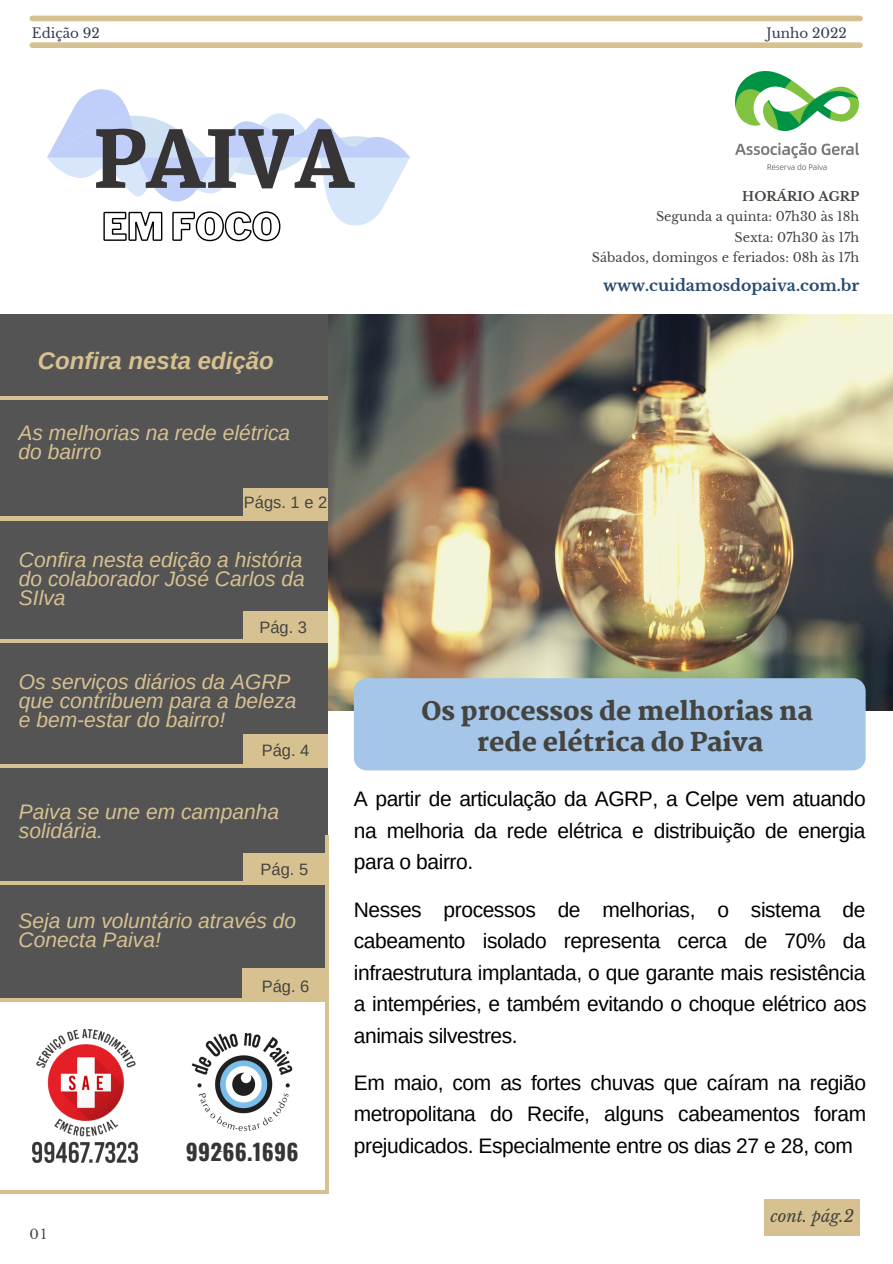
<style>
.page{position:relative;width:893px;height:1264px;background:#fff}
.page>*{position:absolute;margin:0;border:0;box-sizing:border-box;transform-origin:0 0}
.t1{font:800 77.4px "Martel";color:#373435}
.t2{font:800 25.5px/30.3px "Martel";color:#444440;text-align:center}
.t3{font:italic 700 24px "Arimo";color:#d7c190}
.t4{font:700 22.5px "Oswald";letter-spacing:.01em;color:#373435}
.t5{font:21px/31.5px "Arimo";letter-spacing:-.02em;color:#000;text-align:justify}
.t6{font:italic 21px/19px "Arimo";color:#d7c190}
.t7{font:16.5px "Arimo";color:#444440}
.t8{font:italic 16.5px "Libre Baskerville";color:#444440}
.t9{font:700 15.75px "Libre Baskerville";color:#264a70}
.t10{font:13.5px "Libre Baskerville";color:#353c54}
.t11{font:13.2px "Libre Baskerville";color:#444440}
.t12{font:12.75px/20.1px "Libre Baskerville";color:#444440;text-align:right}
.t13{font:700 12.75px "Libre Baskerville";color:#444440}
</style>
<div class="page">
<img style="left:328px;top:315px;width:564px;height:395px">
<div style="left:0;top:315px;width:328px;height:686px;background:#545454"></div>
<hr style="left:0;top:639px;width:328px;height:3px;background:#d7c190">
<hr style="left:0;top:764px;width:328px;height:3px;background:#d7c190">
<hr style="left:0;top:998px;width:328px;height:3px;background:#d7c190">
<hr style="left:0;top:396px;width:328px;height:4px;background:#d7c190">
<hr style="left:0;top:516px;width:328px;height:4px;background:#d7c190">
<hr style="left:0;top:881px;width:328px;height:3px;background:#d7c190">
<img style="left:32px;top:1029px;width:106px;height:133px">
<img style="left:191px;top:1033px;width:102px;height:99px">
<svg style="left:0;top:1190px;width:325px;height:3px"></svg>
<hr style="left:325px;top:834px;width:3px;height:359px;background:#d7c190">
<div style="left:763px;top:1199px;width:96px;height:36px;background:#d7c190"></div>
<div style="left:32px;top:16px;width:828px;height:5px;background:#d7c190"></div>
<div style="left:32px;top:42px;width:828px;height:6px;background:#d7c190"></div>
<div style="left:243px;top:488px;width:85px;height:32px;background:#d7c190"></div>
<div style="left:243px;top:611px;width:85px;height:31px;background:#d7c190"></div>
<div style="left:243px;top:734px;width:85px;height:31px;background:#d7c190"></div>
<div style="left:243px;top:853px;width:85px;height:31px;background:#d7c190"></div>
<div style="left:242px;top:968px;width:86px;height:32px;background:#d7c190"></div>
<div style="left:354px;top:678px;width:511px;height:92px;background:#a5c6e8;border-radius:13px"></div>
<svg style="left:47px;top:89px;width:363px;height:153px"></svg>
<img style="left:735px;top:71px;width:123px;height:98px">
<p class="t10" style="left:32px;top:25px;width:69px">Edição 92</p>
<p class="t10" style="left:766px;top:25px;width:82px">Junho 2022</p>
<h1 class="t1" style="left:94px;top:116px;width:262px">PAIVA</h1>
<p class="t3" style="left:38px;top:347px;width:237px">Confira nesta edição</p>
<p class="t6" style="left:19px;top:423px;width:273px">As melhorias na rede elétrica do bairro</p>
<p class="t7" style="left:244px;top:493px;width:85px">Págs. 1 e 2</p>
<p class="t6" style="left:19px;top:549px;width:287px;text-align:justify">Confira nesta edição a história do colaborador José Carlos da SIlva</p>
<p class="t7" style="left:259px;top:617px;width:49px">Pág. 3</p>
<p class="t6" style="left:19px;top:672px;width:279px">Os serviços diários da AGRP que contribuem para a beleza e bem-estar do bairro!</p>
<p class="t7" style="left:262px;top:740px;width:49px">Pág. 4</p>
<p class="t13" style="left:742px;top:189px;width:118px">HORÁRIO AGRP</p>
<p class="t12" style="left:592px;top:207px;width:269px">Segunda a quinta: 07h30 às 18h<br>Sexta: 07h30 às 17h<br>Sábados, domingos e feriados: 08h às 17h</p>
<p class="t9" style="left:603px;top:276px;width:258px">www.cuidamosdopaiva.com.br</p>
<p class="t2" style="left:421px;top:696px;width:392px">Os processos de melhorias na rede elétrica do Paiva</p>
<p class="t6" style="left:19px;top:801px;width:261px">Paiva se une em campanha solidária.</p>
<p class="t7" style="left:260px;top:859px;width:49px">Pág. 5</p>
<p class="t6" style="left:19px;top:911px;width:279px">Seja um voluntário através do<br>Conecta Paiva!</p>
<p class="t7" style="left:262px;top:976px;width:49px">Pág. 6</p>
<p class="t11" style="left:29px;top:1226px;width:19px">01</p>
<p class="t4" style="left:186px;top:1133px;width:114px">99266.1696</p>
<p class="t5" style="left:354px;top:783px;width:513px">A partir de articulação da AGRP, a Celpe vem atuando na melhoria da rede elétrica e distribuição de energia para o bairro.</p>
<p class="t5" style="left:354px;top:893px;width:514px">Nesses processos de melhorias, o sistema de cabeamento isolado representa cerca de 70% da infraestrutura implantada, o que garante mais resistência a intempéries, e também evitando o choque elétrico aos animais silvestres.</p>
<p class="t5" style="left:354px;top:1066px;width:514px">Em maio, com as fortes chuvas que caíram na região metropolitana do Recife, alguns cabeamentos foram prejudicados. Especialmente entre os dias 27 e 28, com</p>
<p class="t8" style="left:770px;top:1205px;width:85px">cont. pág.2</p>
</div>
